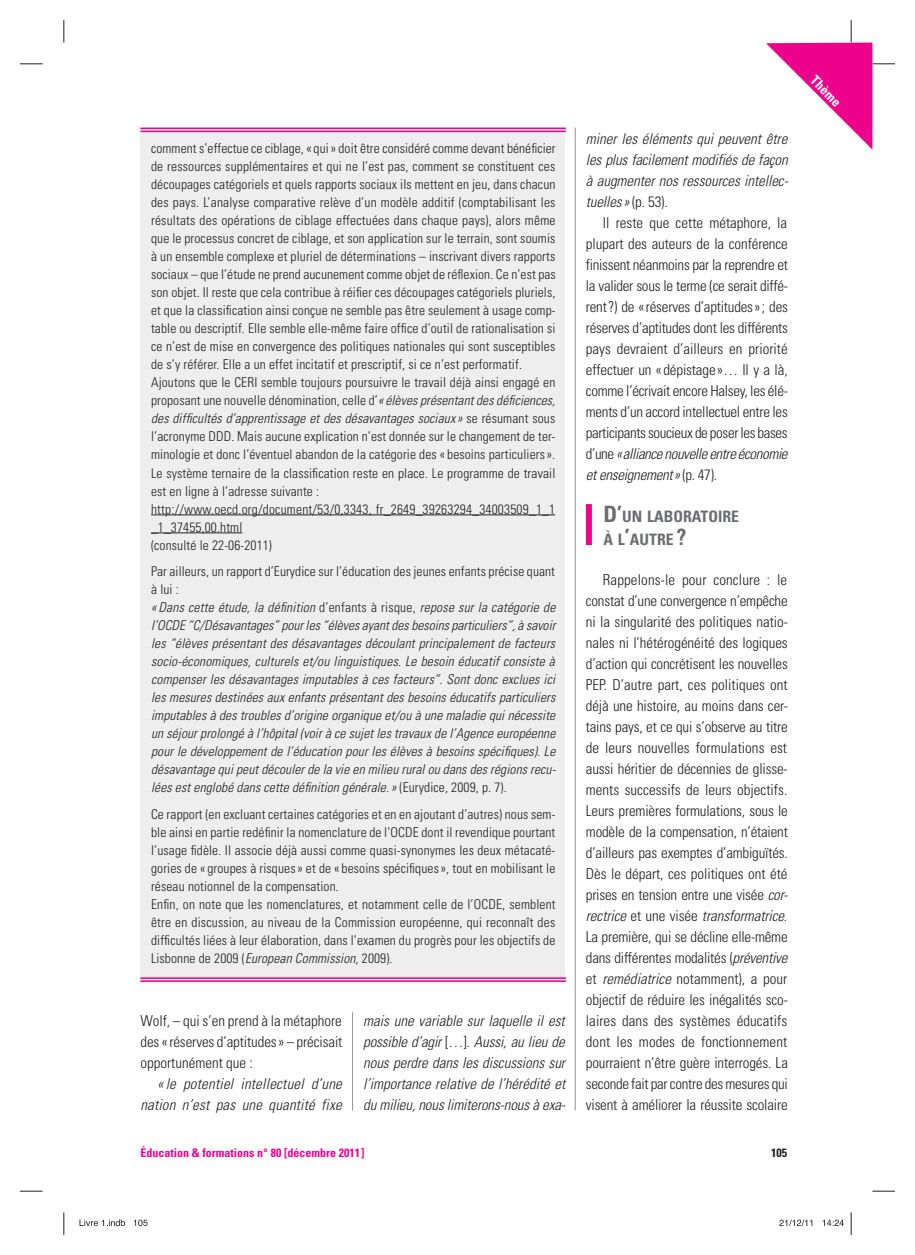
<style>
.page{position:relative;width:915px;height:1255px;background:#fff}
.page>*{position:absolute;margin:0;border:0;box-sizing:border-box;transform-origin:0 0}
.t1{font:700 condensed 15.75px/22.5px "Univers";color:#6c6d70}
.t2{font:300 condensed 15px/21px "Univers";letter-spacing:-.015em;color:#231f20;text-align:justify}
.t3{font:italic 300 condensed 15px/21px "Univers";letter-spacing:-.005em;color:#231f20;text-align:justify}
.t4{font:italic 300 condensed 15px/21px "Univers";letter-spacing:.015em;color:#231f20;text-align:right}
.t5{font:300 condensed 13.5px/18px "Univers";letter-spacing:.01em;color:#231f20}
.t6{font:italic 300 condensed 13.5px/18px "Univers";letter-spacing:.01em;color:#231f20}
.t7{font:700 condensed 13.5px "Univers";color:#fff}
.t8{font:700 condensed 12px "Univers";color:#ed028c}
.t9{font:700 condensed 12px "Univers";color:#231f20}
.s1{font-style:italic}
.s2{font-style:normal}
.s3{font-size:22.5px}
</style>
<div class="page">
<hr style="left:574px;top:128px;width:1px;height:982px;background:#939598">
<hr style="left:352px;top:1012px;width:1px;height:98px;background:#939598">
<div style="left:585px;top:504px;width:6px;height:41px;background:#ed028c"></div>
<div style="left:140px;top:128px;width:424px;height:854px;background:#eeeeef"></div>
<svg style="left:140px;top:978px;width:425px;height:2px"></svg>
<svg style="left:140px;top:129px;width:425px;height:2px"></svg>
<hr style="left:140px;top:977px;width:425px;height:1px;background:#ed028c">
<hr style="left:140px;top:980px;width:425px;height:1px;background:#ed028c">
<hr style="left:140px;top:128px;width:425px;height:1px;background:#ed028c">
<hr style="left:140px;top:131px;width:425px;height:1px;background:#ed028c">
<hr style="left:151px;top:514px;width:404px;height:1px;background:#231f20">
<hr style="left:151px;top:532px;width:91px;height:1px;background:#231f20">
<svg style="left:20px;top:64px;width:23px;height:1px"></svg>
<svg style="left:20px;top:1190px;width:23px;height:1px"></svg>
<svg style="left:872px;top:1190px;width:22px;height:1px"></svg>
<svg style="left:64px;top:20px;width:1px;height:23px"></svg>
<svg style="left:64px;top:1212px;width:1px;height:22px"></svg>
<svg style="left:766px;top:20px;width:128px;height:130px"></svg>
<svg style="left:850px;top:1212px;width:1px;height:22px"></svg>
<svg style="left:79px;top:1219px;width:47px;height:7px"></svg>
<svg style="left:133px;top:1219px;width:15px;height:7px"></svg>
<svg style="left:779px;top:1219px;width:33px;height:7px"></svg>
<svg style="left:822px;top:1219px;width:22px;height:7px"></svg>
<p class="t5" style="left:151px;top:140px;width:406px">comment s’effectue ce ciblage, « qui » doit être considéré comme devant bénéficier de ressources supplémentaires et qui ne l’est pas, comment se constituent ces découpages catégoriels et quels rapports sociaux ils mettent en jeu, dans chacun des pays. L’analyse comparative relève d’un modèle additif (comptabilisant les résultats des opérations de ciblage effectuées dans chaque pays), alors même que le processus concret de ciblage, et son application sur le terrain, sont soumis à un ensemble complexe et pluriel de déterminations – inscrivant divers rapports sociaux – que l’étude ne prend aucunement comme objet de réflexion. Ce n’est pas son objet. Il reste que cela contribue à réifier ces découpages catégoriels pluriels, et que la classification ainsi conçue ne semble pas être seulement à usage comp&shy;table ou descriptif. Elle semble elle-même faire office d’outil de rationalisation si ce n’est de mise en convergence des politiques nationales qui sont susceptibles de s’y référer. Elle a un effet incitatif et prescriptif, si ce n’est performatif.<br>Ajoutons que le CERI semble toujours poursuivre le travail déjà ainsi engagé en proposant une nouvelle dénomination, celle d’<span class="s1">« élèves présentant des déficiences, des difficultés d’apprentissage et des désavantages sociaux »</span> se résumant sous l’acronyme DDD. Mais aucune explication n’est donnée sur le changement de ter&shy;minologie et donc l’éventuel abandon de la catégorie des « besoins particuliers ».<br>Le système ternaire de la classification reste en place. Le programme de travail est en ligne à l’adresse suivante :<br>http://www.oecd.org/document/53/0,3343, fr_2649_39263294_34003509_1_1 _1_37455,00.html<br>(consulté le 22-06-2011)</p>
<p class="t6" style="left:151px;top:562px;width:406px"><span class="s2">Par ailleurs, un rapport d’Eurydice sur l’éducation des jeunes enfants précise quant à lui :<br></span>« Dans cette étude, la définition <span class="s2">d’enfants à risque,</span> repose sur la catégorie de l’OCDE “C/Désavantages” pour les “élèves ayant des besoins particuliers”, à savoir les “élèves présentant des désavantages découlant principalement de facteurs socio-économiques, culturels et/ou linguistiques. Le besoin éducatif consiste à compenser les désavantages imputables à ces facteurs”. Sont donc exclues ici les mesures destinées aux enfants présentant des besoins éducatifs particuliers imputables à des troubles d’origine organique et/ou à une maladie qui nécessite un séjour prolongé à l’hôpital (voir à ce sujet les travaux de l’Agence européenne pour le développement de l’éducation pour les élèves à besoins spécifiques). Le désavantage qui peut découler de la vie en milieu rural ou dans des régions recu&shy;lées est englobé dans cette définition générale. » <span class="s2">(Eurydice, 2009, p. 7).</span></p>
<p class="t5" style="left:151px;top:805px;width:406px">Ce rapport (en excluant certaines catégories et en en ajoutant d’autres) nous sem&shy;ble ainsi en partie redéfinir la nomenclature de l’OCDE dont il revendique pourtant l’usage fidèle. Il associe déjà aussi comme quasi-synonymes les deux métacaté&shy;gories de « groupes à risques » et de « besoins spécifiques », tout en mobilisant le réseau notionnel de la compensation.<br>Enfin, on note que les nomenclatures, et notamment celle de l’OCDE, semblent être en discussion, au niveau de la Commission européenne, qui reconnaît des difficultés liées à leur élaboration, dans l’examen du progrès pour les objectifs de Lisbonne de 2009 (<span class="s1">European Commission</span>, 2009).</p>
<p class="t2" style="left:140px;top:1010px;width:203px">Wolf, – qui s’en prend à la métaphore des « réserves d’aptitudes » – précisait opportunément que :</p>
<p class="t4" style="left:140px;top:1073px;width:203px">« le potentiel intellectuel d’une nation n’est pas une quantité fixe</p>
<p class="t3" style="left:363px;top:1010px;width:204px">mais une variable sur laquelle il est possible d’agir <span class="s2">[…]</span>. Aussi, au lieu de nous perdre dans les discussions sur l’importance relative de l’hérédité et du milieu, nous limiterons-nous à exa-</p>
<p class="t3" style="left:585px;top:128px;width:204px">miner les éléments qui peuvent être les plus facilement modifiés de façon à augmenter nos ressources intellec&shy;tuelles » <span class="s2">(p. 53).</span></p>
<p class="t2" style="left:585px;top:212px;width:203px;text-indent:17px">Il reste que cette métaphore, la plupart des auteurs de la conférence finissent néanmoins par la reprendre et la valider sous le terme (ce serait diffé&shy;rent ?) de « réserves d’aptitudes » ; des réserves d’aptitudes dont les différents pays devraient d’ailleurs en priorité effectuer un « dépistage »… Il y a là, comme l’écrivait encore Halsey, les élé&shy;ments d’un accord intellectuel entre les participants soucieux de poser les bases d’une <span class="s1">« alliance nouvelle entre économie et enseignement »</span> (p. 47).</p>
<p class="t1" style="left:603px;top:505px;width:137px"><span class="s3">D’</span>UN LABORATOIRE<br>À L<span class="s3">’</span>AUTRE <span class="s3">?</span></p>
<p class="t2" style="left:585px;top:569px;width:203px;text-indent:17px">Rappelons-le pour conclure : le constat d’une convergence n’empêche ni la singularité des politiques natio&shy;nales ni l’hétérogénéité des logiques d’action qui concrétisent les nouvelles PEP. D’autre part, ces politiques ont déjà une histoire, au moins dans cer&shy;tains pays, et ce qui s’observe au titre de leurs nouvelles formulations est aussi héritier de décennies de glisse&shy;ments successifs de leurs objectifs.<br>Leurs premières formulations, sous le modèle de la compensation, n’étaient d’ailleurs pas exemptes d’ambiguïtés.<br>Dès le départ, ces politiques ont été prises en tension entre une visée <span class="s1">cor&shy;rectrice</span> et une visée <span class="s1">transformatrice</span>.<br>La première, qui se décline elle-même dans différentes modalités (<span class="s1">préventive </span>et <span class="s1">remédiatrice</span> notamment), a pour objectif de réduire les inégalités sco&shy;laires dans des systèmes éducatifs dont les modes de fonctionnement pourraient n’être guère interrogés. La seconde fait par contre des mesures qui visent à améliorer la réussite scolaire</p>
<p class="t8" style="left:140px;top:1145px;width:225px">Éducation &amp; formations n° 80 [décembre 2011 ]</p>
<p class="t9" style="left:771px;top:1145px;width:17px">105</p>
<p class="t7" style="left:818px;top:72px;width:38px;rotate:45deg">Thème</p>
</div>
